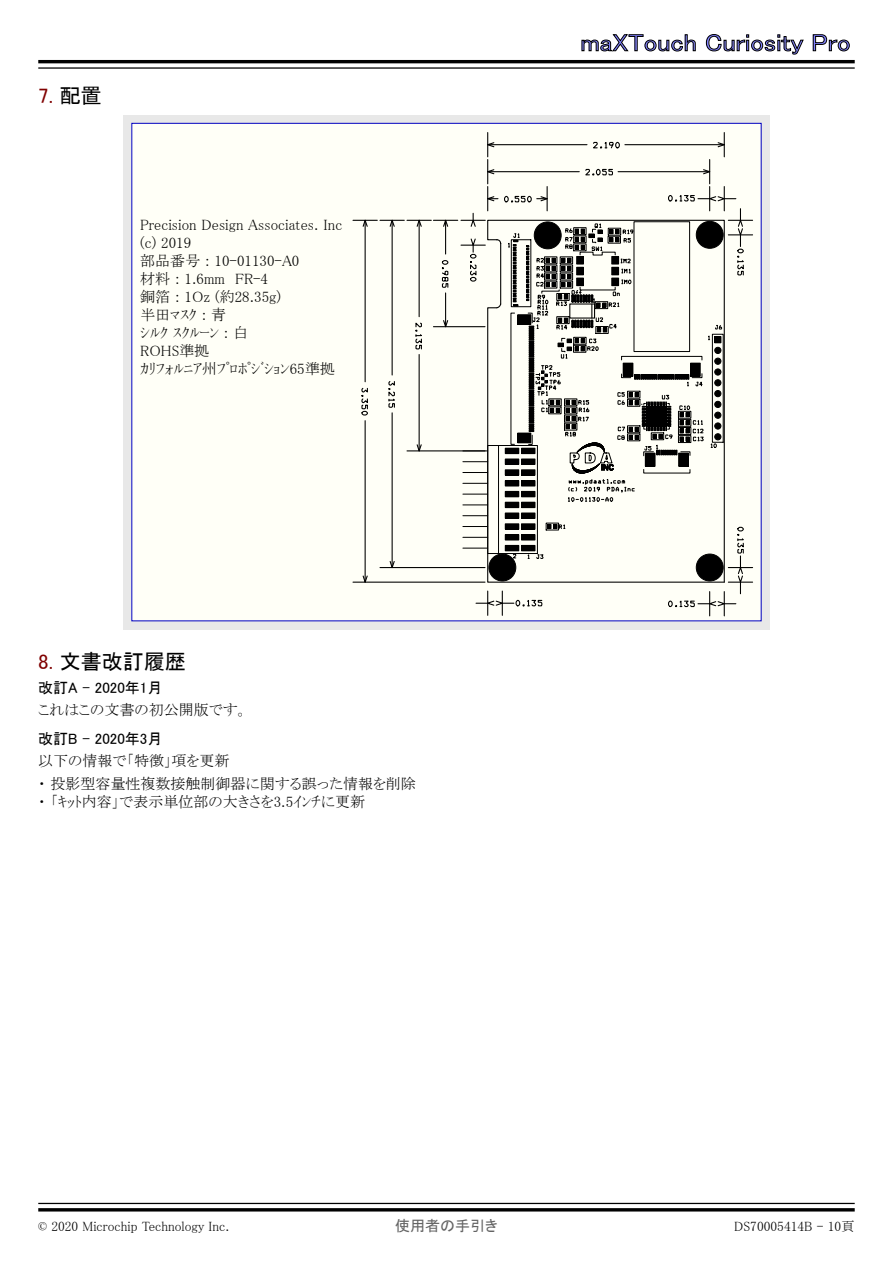
<style>
.page{position:relative;width:893px;height:1263px;background:#fff}
.page>*{position:absolute;margin:0;border:0;box-sizing:border-box;transform-origin:0 0}
.t1{font:24px "MS P Gothic";color:#8080ff;scale:1.1 1}
.t2{font:21px "MS P Gothic";color:#000}
.t3{font:21px "MS P Gothic";color:#800000}
.t4{font:15px/18px "MS P Mincho";color:#000}
.t5{font:15px "MS P Gothic";color:#000}
.t6{font:15px "MS P Gothic";color:#646464}
.t7{font:13.5px "MS P Mincho";color:#000}
.s1{color:#000}
.s2{color:#800000}
</style>
<div class="page">
<svg style="left:581px;top:34px;width:115px;height:17px"></svg>
<svg style="left:706px;top:34px;width:98px;height:21px"></svg>
<svg style="left:813px;top:34px;width:37px;height:17px"></svg>
<hr style="left:38px;top:60px;width:817px;height:3px;background:#000">
<hr style="left:38px;top:67px;width:817px;height:2px;background:#000">
<hr style="left:38px;top:1203px;width:817px;height:1px;background:#000">
<hr style="left:38px;top:1208px;width:817px;height:3px;background:#000">
<div style="left:123px;top:115px;width:647px;height:514px;background:#e8e8e8"></div>
<div style="left:132px;top:123px;width:629px;height:498px;background:#fffff7"></div>
<svg style="left:463px;top:548px;width:24px;height:1px"></svg>
<svg style="left:463px;top:537px;width:24px;height:1px"></svg>
<svg style="left:463px;top:526px;width:24px;height:1px"></svg>
<svg style="left:463px;top:515px;width:24px;height:1px"></svg>
<svg style="left:476px;top:591px;width:67px;height:24px"></svg>
<svg style="left:668px;top:526px;width:85px;height:90px"></svg>
<hr style="left:353px;top:582px;width:132px;height:1px;background:#000">
<hr style="left:365px;top:421px;width:1px;height:161px;background:#000">
<svg style="left:362px;top:575px;width:7px;height:8px"></svg>
<hr style="left:380px;top:567px;width:105px;height:1px;background:#000">
<hr style="left:392px;top:413px;width:1px;height:154px;background:#000">
<svg style="left:487px;top:506px;width:238px;height:77px"></svg>
<svg style="left:389px;top:560px;width:7px;height:9px"></svg>
<svg style="left:353px;top:133px;width:400px;height:373px"></svg>
<h2 class="t3" style="left:38px;top:85px;width:65px">7. <span class="s1">配置</span></h2>
<p class="t4" style="left:140px;top:215px;width:204px">Precision Design Associates. Inc (c) 2019<br>部品番号 : 10-01130-A0<br>材料 : 1.6mm　FR-4<br>銅箔 : 1Oz (約28.35g)<br>半田ﾏｽｸ : 青<br>ｼﾙｸ ｽｸﾙｰﾝ : 白<br>ROHS準拠<br>ｶﾘﾌｫﾙﾆｱ州ﾌﾟﾛﾎﾟｼﾞｼｮﾝ65準拠</p>
<h2 class="t2" style="left:38px;top:651px;width:149px"><span class="s2">8.</span> 文書改訂履歴</h2>
<p class="t5" style="left:38px;top:680px;width:126px">改訂A - 2020年1月</p>
<p class="t4" style="left:38px;top:701px;width:211px">これはこの文書の初公開版です。</p>
<p class="t5" style="left:38px;top:731px;width:126px">改訂B - 2020年3月</p>
<p class="t4" style="left:38px;top:749px;width:379px;line-height:22.5px">以下の情報で「特徴」項を更新<br>・ 投影型容量性複数接触制御器に関する誤った情報を削除</p>
<p class="t4" style="left:38px;top:792px;width:328px">・ 「ｷｯﾄ内容」で表示単位部の大きさを3.5ｲﾝﾁに更新</p>
<h1 class="t1" style="left:580px;top:30px;width:247px">maXTouch Curiosity Pro</h1>
<p class="t7" style="left:38px;top:1219px;width:193px">© 2020 Microchip Technology Inc.</p>
<p class="t6" style="left:395px;top:1218px;width:104px">使用者の手引き</p>
<p class="t7" style="left:734px;top:1219px;width:122px">DS70005414B - 10頁</p>
</div>
